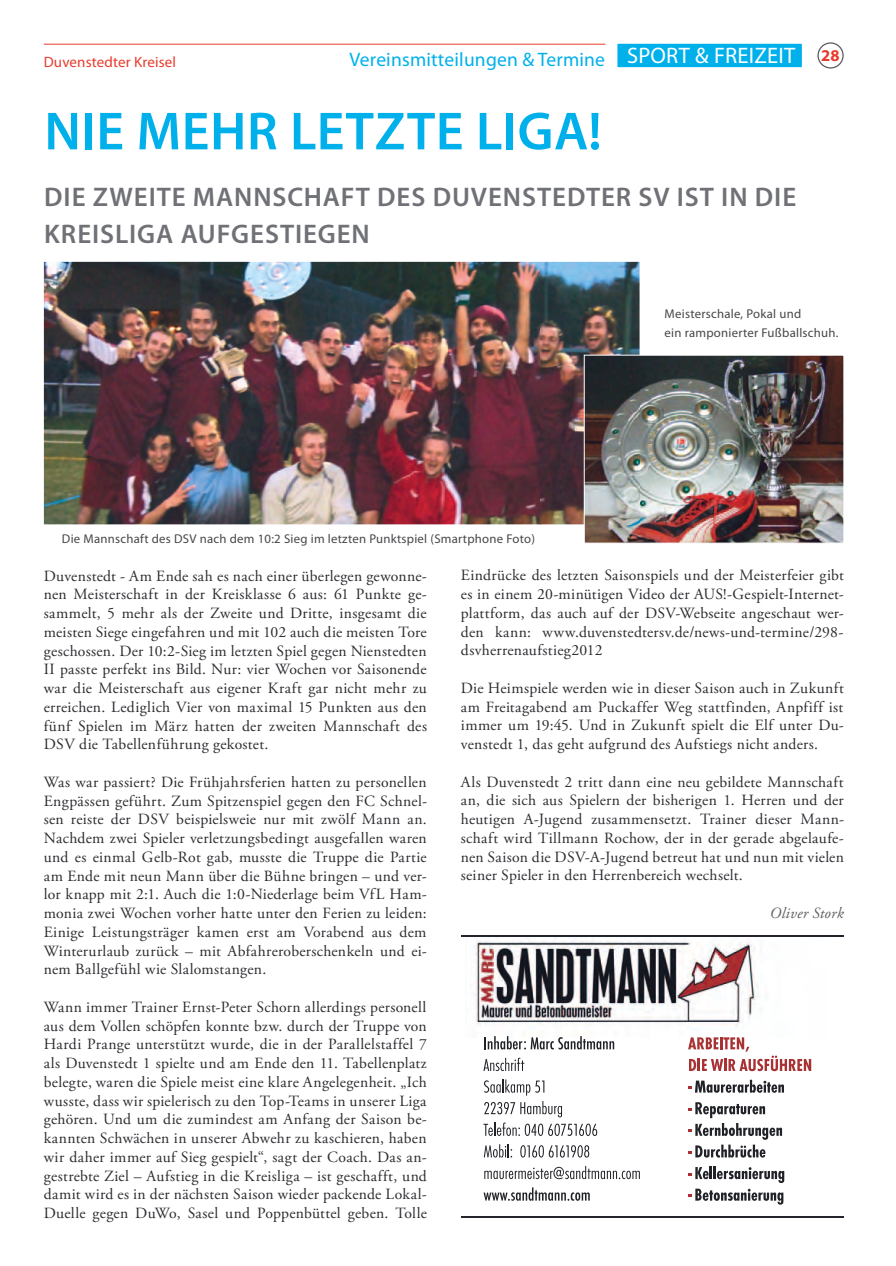
<style>
.page{position:relative;width:896px;height:1266px;background:#fff}
.page>*{position:absolute;margin:0;border:0;box-sizing:border-box;transform-origin:0 0}
.t1{font:600 54px "Myriad Pro";letter-spacing:.01em;color:#00b0eb}
.t2{font:600 27px/37.5px "Myriad Pro";letter-spacing:.035em;color:#6f7176}
.t3{font:19.5px "Myriad Pro";letter-spacing:.01em;color:#00b0eb}
.t4{font:700 16.5px "Myriad Pro";color:#e83b2e}
.t5{font:15.6px/18.8px "Adobe Garamond Pro";letter-spacing:.02em;color:#2e2b30;text-align:justify}
.t6{font:italic 15.6px "Adobe Garamond Pro";letter-spacing:.02em;color:#5d5e61}
.t7{font:15px "Myriad Pro";letter-spacing:.01em;color:#e83b2e}
.t8{font:12.75px/18.8px "Myriad Pro";letter-spacing:.02em;color:#46474a}
</style>
<div class="page">
<div style="left:817px;top:42px;width:26px;height:27px;border:1px solid #5d5e61;border-radius:50%"></div>
<hr style="left:44px;top:44px;width:757px;height:1px;background:#e83b2e">
<div style="left:611px;top:38px;width:196px;height:35px;background:#00b0eb"></div>
<div style="left:605px;top:32px;width:208px;height:47px;border:12px solid #fff"></div>
<img style="left:44px;top:262px;width:496px;height:262px">
<img style="left:540px;top:262px;width:99px;height:104px">
<img style="left:540px;top:366px;width:43px;height:158px">
<img style="left:585px;top:357px;width:257px;height:184px">
<img style="left:585px;top:357px;width:54px;height:167px">
<div style="left:583px;top:355px;width:261px;height:188px;border:1px solid #fff"></div>
<img style="left:466px;top:936px;width:361px;height:91px">
<svg style="left:688px;top:1037px;width:123px;height:34px"></svg>
<svg style="left:688px;top:1079px;width:95px;height:13px"></svg>
<svg style="left:688px;top:1102px;width:94px;height:55px"></svg>
<svg style="left:688px;top:1166px;width:96px;height:16px"></svg>
<svg style="left:688px;top:1188px;width:95px;height:16px"></svg>
<svg style="left:484px;top:1036px;width:130px;height:13px"></svg>
<svg style="left:483px;top:1057px;width:41px;height:14px"></svg>
<svg style="left:483px;top:1079px;width:114px;height:56px"></svg>
<svg style="left:483px;top:1144px;width:29px;height:13px"></svg>
<svg style="left:520px;top:1145px;width:69px;height:12px"></svg>
<svg style="left:484px;top:1165px;width:155px;height:14px"></svg>
<svg style="left:483px;top:1187px;width:106px;height:13px"></svg>
<hr style="left:461px;top:935px;width:382px;height:1px;background:#24242c">
<hr style="left:461px;top:1216px;width:382px;height:1px;background:#24242c">
<p class="t7" style="left:44px;top:56px;width:134px">Duvenstedter Kreisel</p>
<p class="t3" style="left:349px;top:52px;width:447px">Vereinsmitteilungen &amp; Termine <sup>SPORT</sup> <sup>&amp;</sup> <sup>FREIZEIT</sup></p>
<h1 class="t1" style="left:44px;top:111px;width:558px">NIE MEHR LETZTE LIGA!</h1>
<h2 class="t2" style="left:44px;top:180px;width:753px">DIE ZWEITE MANNSCHAFT DES DUVENSTEDTER SV IST IN DIE<br>KREISLIGA AUFGESTIEGEN</h2>
<p class="t4" style="left:821px;top:49px;width:20px">28</p>
<p class="t8" style="left:62px;top:530px;width:474px">Die Mannschaft des DSV nach dem 10:2 Sieg im letzten Punktspiel (Smartphone Foto)</p>
<p class="t8" style="left:664px;top:306px;width:175px">Meisterschale, Pokal und<br>ein ramponierter Fußballschuh.</p>
<p class="t5" style="left:44px;top:567px;width:385px">Duvenstedt - Am Ende sah es nach einer überlegen gewonne&shy;nen Meisterschaft in der Kreisklasse 6 aus: 61 Punkte ge&shy;sammelt, 5 mehr als der Zweite und Dritte, insgesamt die meisten Siege eingefahren und mit 102 auch die meisten Tore geschossen. Der 10:2-Sieg im letzten Spiel gegen Nienstedten II passte perfekt ins Bild. Nur: vier Wochen vor Saisonende war die Meisterschaft aus eigener Kraft gar nicht mehr zu erreichen. Lediglich Vier von maximal 15 Punkten aus den fünf Spielen im März hatten der zweiten Mannschaft des DSV die Tabellenführung gekostet.</p>
<p class="t5" style="left:44px;top:773px;width:385px">Was war passiert? Die Frühjahrsferien hatten zu personellen Engpässen geführt. Zum Spitzenspiel gegen den FC Schnel&shy;sen reiste der DSV beispielsweie nur mit zwölf Mann an.<br>Nachdem zwei Spieler verletzungsbedingt ausgefallen waren und es einmal Gelb-Rot gab, musste die Truppe die Partie am Ende mit neun Mann über die Bühne bringen – und ver&shy;lor knapp mit 2:1. Auch die 1:0-Niederlage beim VfL Ham&shy;monia zwei Wochen vorher hatte unter den Ferien zu leiden:<br>Einige Leistungsträger kamen erst am Vorabend aus dem Winterurlaub zurück – mit Abfahreroberschenkeln und ei&shy;nem Ballgefühl wie Slalomstangen.</p>
<p class="t5" style="left:44px;top:998px;width:384px">Wann immer Trainer Ernst-Peter Schorn allerdings personell aus dem Vollen schöpfen konnte bzw. durch der Truppe von Hardi Prange unterstützt wurde, die in der Parallelstaffel 7 als Duvenstedt 1 spielte und am Ende den 11. Tabellenplatz belegte, waren die Spiele meist eine klare Angelegenheit. „Ich wusste, dass wir spielerisch zu den Top-Teams in unserer Liga gehören. Und um die zumindest am Anfang der Saison be&shy;kannten Schwächen in unserer Abwehr zu kaschieren, haben wir daher immer auf Sieg gespielt“, sagt der Coach. Das an&shy;gestrebte Ziel – Aufstieg in die Kreisliga – ist geschafft, und damit wird es in der nächsten Saison wieder packende Lokal-Duelle gegen DuWo, Sasel und Poppenbüttel geben. Tolle</p>
<p class="t5" style="left:461px;top:567px;width:384px">Eindrücke des letzten Saisonspiels und der Meisterfeier gibt es in einem 20-minütigen Video der AUS!-Gespielt-Internet&shy;plattform, das auch auf der DSV-Webseite angeschaut wer&shy;den kann: www.duvenstedtersv.de/news-und-termine/298- dsvherrenaufstieg2012</p>
<p class="t5" style="left:461px;top:680px;width:384px">Die Heimspiele werden wie in dieser Saison auch in Zukunft am Freitagabend am Puckaffer Weg stattfinden, Anpfiff ist immer um 19:45. Und in Zukunft spielt die Elf unter Du&shy;venstedt 1, das geht aufgrund des Aufstiegs nicht anders.</p>
<p class="t5" style="left:461px;top:773px;width:384px">Als Duvenstedt 2 tritt dann eine neu gebildete Mannschaft an, die sich aus Spielern der bisherigen 1. Herren und der heutigen A-Jugend zusammensetzt. Trainer dieser Mann&shy;schaft wird Tillmann Rochow, der in der gerade abgelaufe&shy;nen Saison die DSV-A-Jugend betreut hat und nun mit vielen seiner Spieler in den Herrenbereich wechselt.</p>
<p class="t6" style="left:769px;top:906px;width:75px">Oliver Stork</p>
</div>
